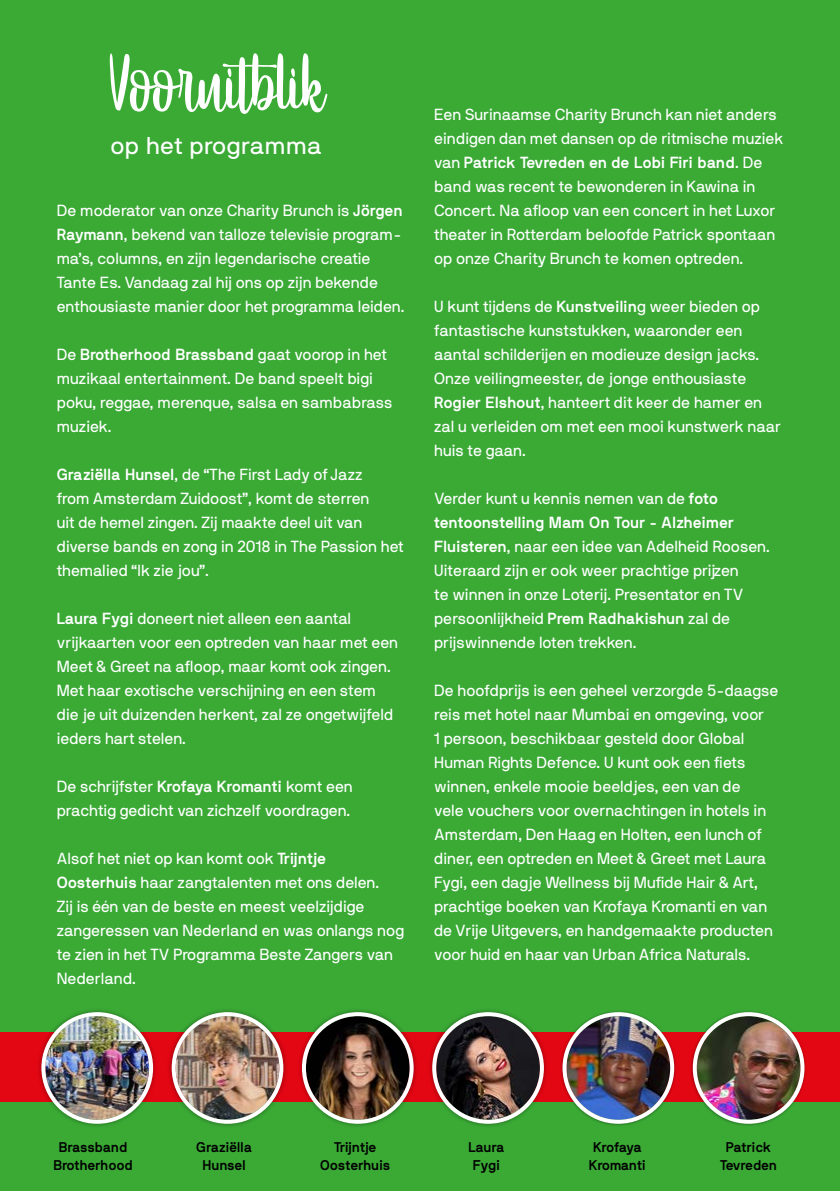
<style>
.page{position:relative;width:840px;height:1191px;background:#fff}
.page>*{position:absolute;margin:0;border:0;box-sizing:border-box;transform-origin:0 0}
.t1{font:93.6px "Sweet Hipster";color:#fff}
.t2{font:24.2px "NB International";letter-spacing:.01em;color:#fff}
.t3{font:16px/24px "NB International";color:#fff}
.t4{font:700 14px/18px "NB International";color:#000;text-align:center}
.s1{font-weight:700}
</style>
<div class="page">
<div style="left:0;top:0;width:839px;height:1191px;background:#3aaa35"></div>
<div style="left:0;top:1032px;width:839px;height:69px;background:#e30613"></div>
<div style="left:37px;top:1007px;width:121px;height:121px;background:#000;opacity:.35"></div>
<img style="left:45px;top:1016px;width:104px;height:103px;border-radius:52px">
<div style="left:41px;top:1012px;width:112px;height:111px;border:4px solid #fff;border-radius:50%"></div>
<div style="left:427px;top:1007px;width:121px;height:121px;background:#000;opacity:.35"></div>
<img style="left:436px;top:1016px;width:103px;height:103px;border-radius:52px">
<div style="left:432px;top:1012px;width:111px;height:111px;border:4px solid #fff;border-radius:50%"></div>
<div style="left:167px;top:1007px;width:121px;height:121px;background:#000;opacity:.35"></div>
<img style="left:175px;top:1016px;width:104px;height:103px;border-radius:52px">
<div style="left:171px;top:1012px;width:112px;height:111px;border:4px solid #fff;border-radius:50%"></div>
<div style="left:560px;top:1010px;width:116px;height:116px;background:#000;opacity:.35"></div>
<img style="left:566px;top:1016px;width:103px;height:103px;border-radius:52px">
<div style="left:562px;top:1012px;width:111px;height:111px;border:4px solid #fff;border-radius:50%"></div>
<div style="left:297px;top:1007px;width:121px;height:121px;background:#000;opacity:.35"></div>
<img style="left:306px;top:1016px;width:103px;height:103px;border-radius:52px">
<div style="left:302px;top:1012px;width:111px;height:111px;border:4px solid #fff;border-radius:50%"></div>
<div style="left:690px;top:1010px;width:116px;height:116px;background:#000;opacity:.35"></div>
<img style="left:696px;top:1016px;width:104px;height:103px;border-radius:52px">
<div style="left:692px;top:1012px;width:112px;height:111px;border:4px solid #fff;border-radius:50%"></div>
<h1 class="t1" style="left:108px;top:42px;width:217px">Vooruitblik</h1>
<h2 class="t2" style="left:110px;top:131px;width:212px">op het programma</h2>
<p class="t3" style="left:57px;top:198px;width:349px">De moderator van onze Charity Brunch is <span class="s1">Jörgen Raymann</span>, bekend van talloze televisie program&shy;ma’s, columns, en zijn legendarische creatie Tante Es. Vandaag zal hij ons op zijn bekende enthousiaste manier door het programma leiden.</p>
<p class="t3" style="left:57px;top:342px;width:337px">De <span class="s1">Brotherhood Brassband</span> gaat voorop in het muzikaal entertainment. De band speelt bigi poku, reggae, merenque, salsa en sambabrass muziek.</p>
<p class="t3" style="left:57px;top:462px;width:348px"><span class="s1">Graziëlla Hunsel</span>, de “The First Lady of Jazz<br>from Amsterdam Zuidoost”, komt de sterren<br>uit de hemel zingen. Zij maakte deel uit van diverse bands en zong in 2018 in The Passion het themalied “Ik zie jou”.</p>
<p class="t3" style="left:57px;top:606px;width:343px"><span class="s1">Laura Fygi</span> doneert niet alleen een aantal vrijkaarten voor een optreden van haar met een Meet &amp; Greet na afloop, maar komt ook zingen.<br>Met haar exotische verschijning en een stem die je uit duizenden herkent, zal ze ongetwijfeld ieders hart stelen.</p>
<p class="t3" style="left:57px;top:774px;width:297px">De schrijfster <span class="s1">Krofaya Kromanti</span> komt een prachtig gedicht van zichzelf voordragen.</p>
<p class="t3" style="left:57px;top:846px;width:349px">Alsof het niet op kan komt ook <span class="s1">Trijntje Oosterhuis</span> haar zangtalenten met ons delen.<br>Zij is één van de beste en meest veelzijdige zangeressen van Nederland en was onlangs nog te zien in het TV Programma Beste Zangers van Nederland.</p>
<p class="t3" style="left:434px;top:102px;width:350px">Een Surinaamse Charity Brunch kan niet anders eindigen dan met dansen op de ritmische muziek van <span class="s1">Patrick Tevreden en de Lobi Firi band</span>. De band was recent te bewonderen in Kawina in Concert. Na afloop van een concert in het Luxor theater in Rotterdam beloofde Patrick spontaan op onze Charity Brunch te komen optreden.</p>
<p class="t3" style="left:434px;top:294px;width:348px">U kunt tijdens de <span class="s1">Kunstveilin</span>g weer bieden op fantastische kunststukken, waaronder een aantal schilderijen en modieuze design jacks.<br>Onze veilingmeester, de jonge enthousiaste <span class="s1">Rogier Elshout</span>, hanteert dit keer de hamer en zal u verleiden om met een mooi kunstwerk naar huis te gaan.</p>
<p class="t3" style="left:434px;top:486px;width:337px">Verder kunt u kennis nemen van de <span class="s1">foto tentoonstelling Mam On Tour - Alzheimer Fluisteren</span>, naar een idee van Adelheid Roosen.<br>Uiteraard zijn er ook weer prachtige prijzen<br>te winnen in onze Loterij. Presentator en TV persoonlijkheid <span class="s1">Prem Radhakishun</span> zal de prijswinnende loten trekken.</p>
<p class="t3" style="left:434px;top:678px;width:345px">De hoofdprijs is een geheel verzorgde 5-daagse reis met hotel naar Mumbai en omgeving, voor<br>1 persoon, beschikbaar gesteld door Global Human Rights Defence. U kunt ook een fiets winnen, enkele mooie beeldjes, een van de<br>vele vouchers voor overnachtingen in hotels in Amsterdam, Den Haag en Holten, een lunch of diner, een optreden en Meet &amp; Greet met Laura Fygi, een dagje Wellness bij Mufide Hair &amp; Art, prachtige boeken van Krofaya Kromanti en van de Vrije Uitgevers, en handgemaakte producten voor huid en haar van Urban Africa Naturals.</p>
<p class="t4" style="left:196px;top:1137px;width:57px">Graziëlla<br>Hunsel</p>
<p class="t4" style="left:588px;top:1137px;width:59px">Krofaya<br>Kromanti</p>
<p class="t4" style="left:53px;top:1137px;width:81px">Brassband<br>Brotherhood</p>
<p class="t4" style="left:468px;top:1137px;width:37px">Laura<br>Fygi</p>
<p class="t4" style="left:320px;top:1137px;width:72px">Trijntje<br>Oosterhuis</p>
<p class="t4" style="left:719px;top:1137px;width:58px">Patrick<br>Tevreden</p>
</div>
